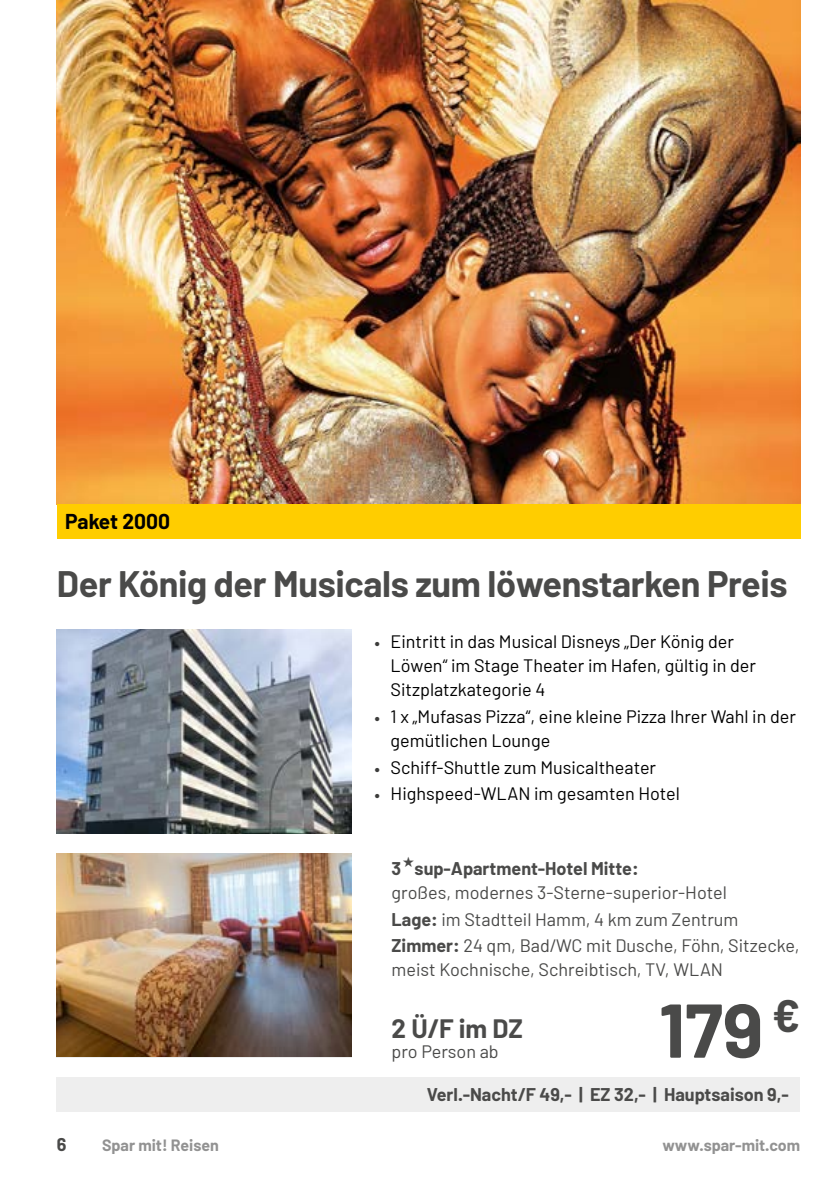
<style>
.page{position:relative;width:840px;height:1191px;background:#fff}
.page>*{position:absolute;margin:0;border:0;box-sizing:border-box;transform-origin:0 0}
.t1{font:700 76px "Barlow";color:#4a4a49}
.t2{font:700 36px "Barlow";letter-spacing:-.01em;color:#4a4a49}
.t3{font:700 26px "Barlow";color:#4a4a49}
.t4{font:700 21px "Barlow";color:#000}
.t5{font:18px/24px "Barlow";color:#000}
.t6{font:18px/26.8px "Barlow";color:#4a4a49}
.t7{font:700 18px "Barlow";color:#4a4a49}
.t8{font:700 16px "Barlow";color:#929292}
.s1{font-size:18.2px;color:#3c3c3b}
.s2{font-weight:700}
</style>
<div class="page">
<img style="left:57px;top:853px;width:294px;height:203px">
<img style="left:57px;top:0;width:742px;height:505px">
<div style="left:57px;top:505px;width:742px;height:34px;background:#ffcd00"></div>
<div style="left:57px;top:1077px;width:742px;height:34px;background:#eee"></div>
<img style="left:57px;top:629px;width:294px;height:204px">
<p class="t4" style="left:65px;top:508px;width:106px">Paket 2000</p>
<h2 class="t2" style="left:57px;top:561px;width:732px">Der König der Musicals zum löwenstarken Preis</h2>
<p class="t5" style="left:390px;top:629px;width:367px;text-indent:-16px"><span class="s1">•</span> Eintritt in das Musical Disneys „Der König der<br>Löwen“ im Stage Theater im Hafen, gültig in der<br>Sitzplatzkategorie 4</p>
<p class="t5" style="left:390px;top:703px;width:406px;text-indent:-16px"><span class="s1">•</span> 1 x „Mufasas Pizza“, eine kleine Pizza Ihrer Wahl in der gemütlichen Lounge</p>
<p class="t5" style="left:374px;top:754px;width:283px"><span class="s1">•</span> Schiff-Shuttle zum Musicaltheater</p>
<p class="t5" style="left:374px;top:781px;width:307px"><span class="s1">•</span> Highspeed-WLAN im gesamten Hotel</p>
<p class="t7" style="left:391px;top:857px;width:248px">3 sup-Apartment-Hotel Mitte:</p>
<p class="t6" style="left:391px;top:878px;width:409px">großes, modernes 3-Sterne-superior-Hotel<br><span class="s2">Lage:</span> im Stadtteil Hamm, 4 km zum Zentrum<br><span class="s2">Zimmer:</span> 24 qm, Bad/WC mit Dusche, Föhn, Sitzecke,</p>
<p class="t6" style="left:391px;top:956px;width:333px">meist Kochnische, Schreibtisch, TV, WLAN</p>
<h3 class="t3" style="left:391px;top:1012px;width:133px">2 Ü/F im DZ</h3>
<p class="t6" style="left:391px;top:1037px;width:108px">pro Person ab</p>
<h1 class="t1" style="left:659px;top:983px;width:142px">179 <sup>€</sup></h1>
<p class="t7" style="left:426px;top:1083px;width:363px">Verl.-Nacht/F 49,- | EZ 32,- | Hauptsaison 9,-</p>
<p class="t7" style="left:57px;top:1133px;width:11px">6</p>
<p class="t8" style="left:102px;top:1135px;width:118px">Spar mit! Reisen</p>
<p class="t8" style="left:662px;top:1135px;width:139px">www.spar-mit.com</p>
</div>
